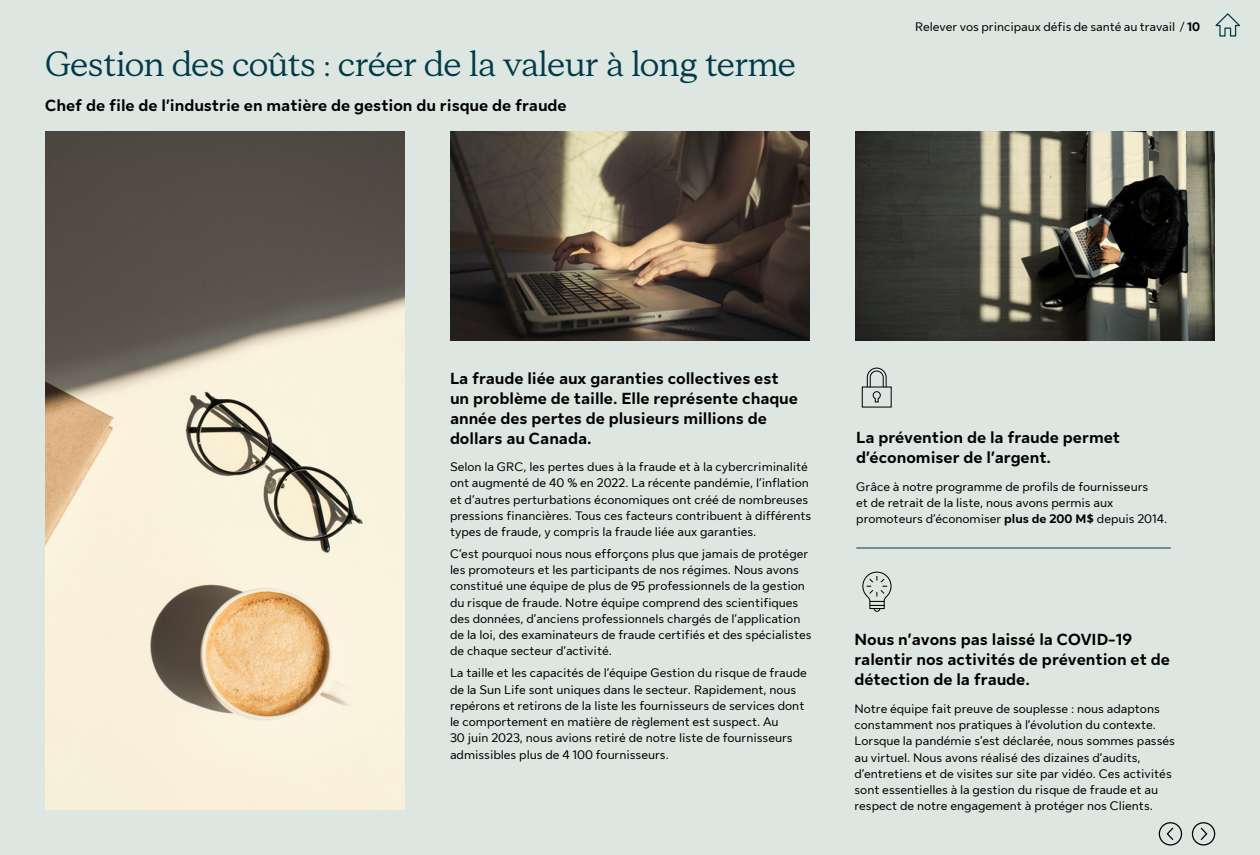
<style>
.page{position:relative;width:1260px;height:855px;background:#dee6e1}
.page>*{position:absolute;margin:0;border:0;box-sizing:border-box;transform-origin:0 0}
.t1{font:35px "Sun Life New Display";color:#003b49}
.t2{font:700 16.25px/20px "Sun Life New Text";color:#000}
.t3{font:12.5px/16.2px "Sun Life New Text";color:#000}
.s1{font-weight:700}
</style>
<div class="page">
<svg style="left:1158px;top:822px;width:25px;height:24px"></svg>
<svg style="left:1191px;top:822px;width:25px;height:24px"></svg>
<svg style="left:1215px;top:13px;width:25px;height:24px"></svg>
<img style="left:45px;top:131px;width:360px;height:679px">
<img style="left:855px;top:131px;width:360px;height:209px">
<img style="left:450px;top:131px;width:360px;height:209px">
<svg style="left:866px;top:367px;width:21px;height:36px"></svg>
<svg style="left:862px;top:571px;width:30px;height:41px"></svg>
<hr style="left:856px;top:548px;width:315px;height:1px;background:#003b49">
<h1 class="t1" style="left:45px;top:41px;width:752px">Gestion des coûts : créer de la valeur à long terme</h1>
<h2 class="t2" style="left:45px;top:95px;width:523px">Chef de file de l’industrie en matière de gestion du risque de fraude</h2>
<p class="t3" style="left:915px;top:17px;width:287px">Relever vos principaux défis de santé au travail / <span class="s1">10</span></p>
<h2 class="t2" style="left:450px;top:367px;width:350px">La fraude liée aux garanties collectives est un problème de taille. Elle représente chaque année des pertes de plusieurs millions de dollars au Canada.</h2>
<p class="t3" style="left:450px;top:458px;width:363px">Selon la GRC, les pertes dues à la fraude et à la cybercriminalité ont augmenté de 40 % en 2022. La récente pandémie, l’inflation et d’autres perturbations économiques ont créé de nombreuses pressions financières. Tous ces facteurs contribuent à différents types de fraude, y compris la fraude liée aux garanties.</p>
<p class="t3" style="left:450px;top:545px;width:363px">C’est pourquoi nous nous efforçons plus que jamais de protéger les promoteurs et les participants de nos régimes. Nous avons constitué une équipe de plus de 95 professionnels de la gestion du risque de fraude. Notre équipe comprend des scientifiques des données, d’anciens professionnels chargés de l’application de la loi, des examinateurs de fraude certifiés et des spécialistes de chaque secteur d’activité.</p>
<p class="t3" style="left:450px;top:664px;width:358px">La taille et les capacités de l’équipe Gestion du risque de fraude de la Sun Life sont uniques dans le secteur. Rapidement, nous repérons et retirons de la liste les fournisseurs de services dont le comportement en matière de règlement est suspect. Au<br>30 juin 2023, nous avions retiré de notre liste de fournisseurs admissibles plus de 4 100 fournisseurs.</p>
<h2 class="t2" style="left:856px;top:427px;width:265px">La prévention de la fraude permet d’économiser de l’argent.</h2>
<p class="t3" style="left:856px;top:478px;width:313px">Grâce à notre programme de profils de fournisseurs<br>et de retrait de la liste, nous avons permis aux promoteurs d’économiser <span class="s1">plus de 200 M$</span> depuis 2014.</p>
<h2 class="t2" style="left:855px;top:629px;width:317px">Nous n’avons pas laissé la COVID-19 ralentir nos activités de prévention et de détection de la fraude.</h2>
<p class="t3" style="left:855px;top:700px;width:322px">Notre équipe fait preuve de souplesse : nous adaptons constamment nos pratiques à l’évolution du contexte.<br>Lorsque la pandémie s’est déclarée, nous sommes passés au virtuel. Nous avons réalisé des dizaines d’audits, d’entretiens et de visites sur site par vidéo. Ces activités sont essentielles à la gestion du risque de fraude et au respect de notre engagement à protéger nos Clients.</p>
</div>
